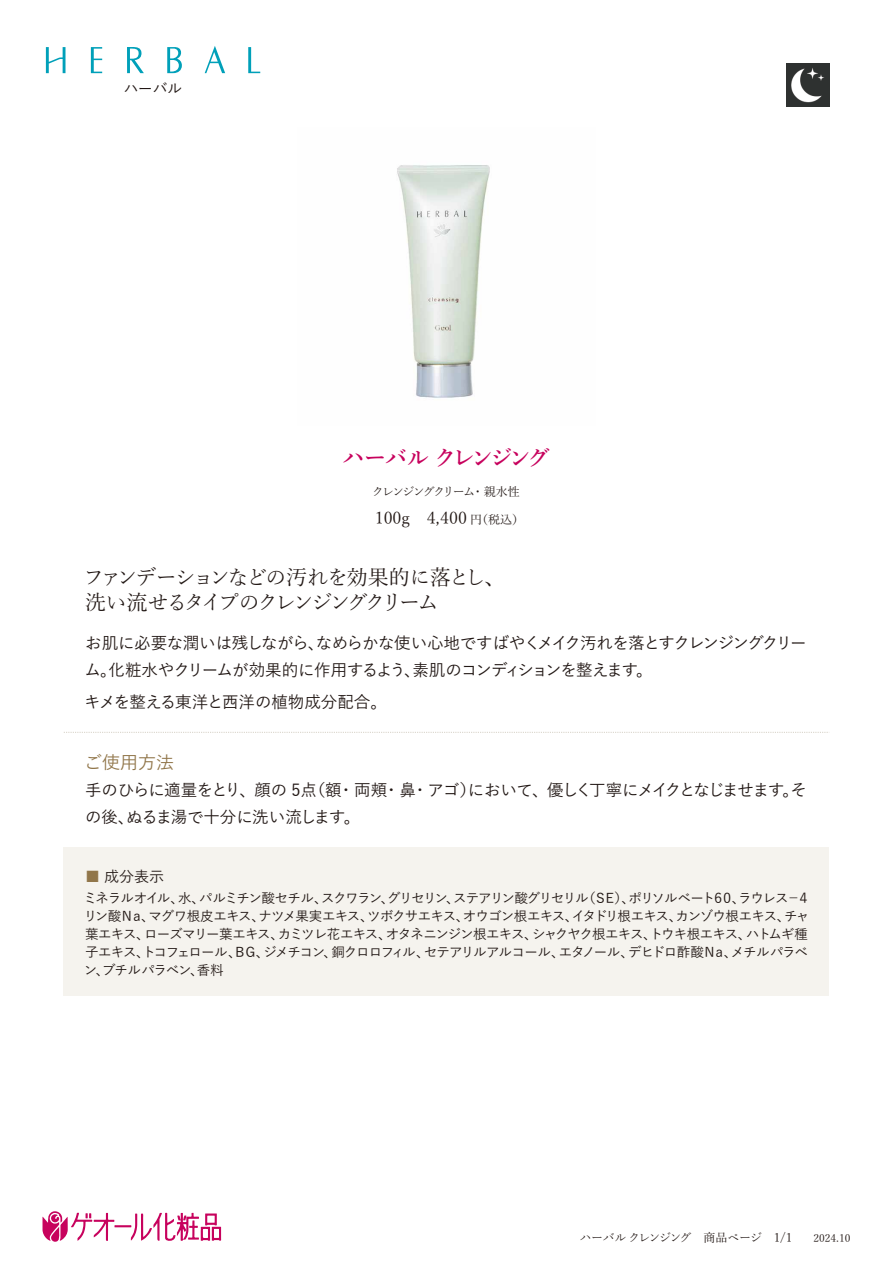
<style>
.page{position:relative;width:893px;height:1263px;background:#fff}
.page>*{position:absolute;margin:0;border:0;box-sizing:border-box;transform-origin:0 0}
.t1{font:600 22.5px "Yu Mincho";letter-spacing:-.155em;color:#c7025d}
.t2{font:21px/25.2px "Yu Mincho";letter-spacing:-.12em;color:#221815}
.t3{font:500 18px "Yu Gothic";color:#91764a}
.t4{font:500 16.5px/27px "Yu Gothic";letter-spacing:-.045em;color:#221815}
.t5{font:500 16.5px "Yu Gothic";letter-spacing:-.005em;color:#221815}
.t6{font:16.5px "Yu Mincho";color:#221815}
.t7{font:500 15px "Yu Gothic";letter-spacing:-.01em;color:#221815}
.t8{font:500 13.5px/18px "Yu Gothic";letter-spacing:-.085em;color:#221815}
.t9{font:12px "Yu Mincho";letter-spacing:-.075em;color:#221815}
.t10{font:12px "Yu Mincho";letter-spacing:-.13em;color:#221815}
.s1{font-size:12px}
.s2{color:#91764a}
.s3{font-size:10.5px}
</style>
<div class="page">
<img style="left:397px;top:165px;width:93px;height:233px">
<div style="left:64px;top:847px;width:765px;height:149px;background:#f5f3ee"></div>
<img style="left:787px;top:64px;width:42px;height:42px">
<svg style="left:248px;top:47px;width:12px;height:26px"></svg>
<svg style="left:91px;top:47px;width:11px;height:26px"></svg>
<svg style="left:205px;top:46px;width:20px;height:27px"></svg>
<svg style="left:46px;top:47px;width:20px;height:26px"></svg>
<svg style="left:127px;top:47px;width:17px;height:26px"></svg>
<svg style="left:167px;top:47px;width:15px;height:26px"></svg>
<svg style="left:64px;top:732px;width:764px;height:1px"></svg>
<svg style="left:43px;top:1211px;width:178px;height:31px"></svg>
<p class="t7" style="left:124px;top:74px;width:60px">ハーバル</p>
<h1 class="t1" style="left:343px;top:445px;width:209px">ハーバル クレンジング</h1>
<p class="t10" style="left:372px;top:481px;width:150px">クレンジングクリーム・親水性</p>
<p class="t6" style="left:375px;top:503px;width:151px">100g　4,400 <span class="s1">円（税込）</span></p>
<h2 class="t2" style="left:83px;top:563px;width:423px">ファンデーションなどの汚れを効果的に落とし、洗い流せるタイプのクレンジングクリーム</h2>
<p class="t4" style="left:84px;top:627px;width:724px">お肌に必要な潤いは残しながら、なめらかな使い心地ですばやくメイク汚れを落とすクレンジングクリーム。化粧水やクリームが効果的に作用するよう、素肌のコンディションを整えます。</p>
<p class="t5" style="left:84px;top:686px;width:304px">キメを整える東洋と西洋の植物成分配合。</p>
<h3 class="t3" style="left:84px;top:746px;width:92px">ご使用方法</h3>
<p class="t4" style="left:85px;top:775px;width:723px">手のひらに適量をとり、顔の 5点（額・両頬・鼻・アゴ）において、優しく丁寧にメイクとなじませます。その後、ぬるま湯で十分に洗い流します。</p>
<p class="t7" style="left:85px;top:862px;width:81px"><span class="s2">■</span> 成分表示</p>
<p class="t8" style="left:83px;top:887px;width:728px">ミネラルオイル、水、パルミチン酸セチル、スクワラン、グリセリン、ステアリン酸グリセリル（ＳＥ）、ポリソルベート６０、ラウレス－４リン酸Ｎａ、マグワ根皮エキス、ナツメ果実エキス、ツボクサエキス、オウゴン根エキス、イタドリ根エキス、カンゾウ根エキス、チャ葉エキス、ローズマリー葉エキス、カミツレ花エキス、オタネニンジン根エキス、シャクヤク根エキス、トウキ根エキス、ハトムギ種子エキス、トコフェロール、ＢＧ、ジメチコン、銅クロロフィル、セテアリルアルコール、エタノール、デヒドロ酢酸Ｎａ、メチルパラベン、ブチルパラベン、香料</p>
<p class="t9" style="left:580px;top:1226px;width:272px">ハーバル クレンジング　商品ページ　1/1<span class="s3">　　2024.10</span></p>
</div>
